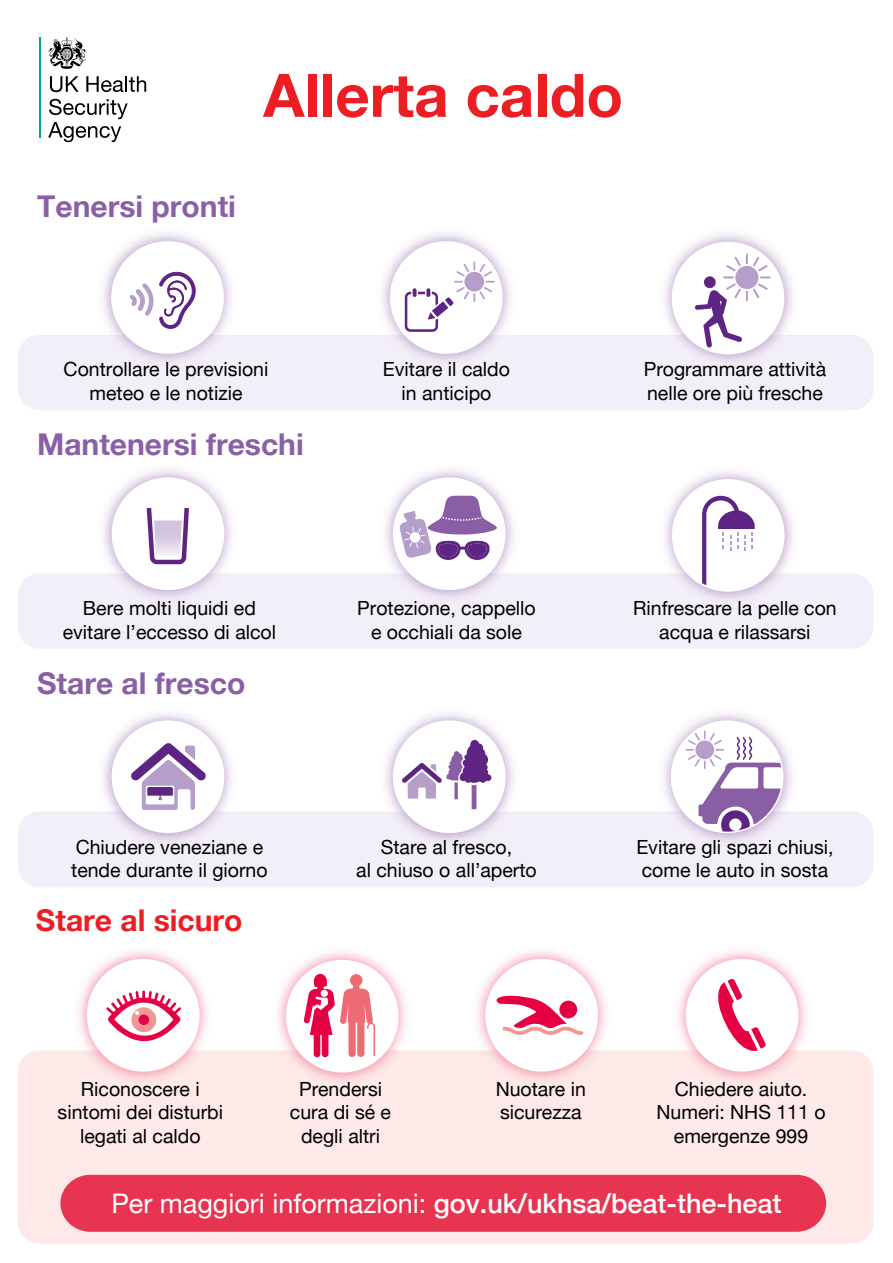
<style>
.page{position:relative;width:893px;height:1263px;background:#fff}
.page>*{position:absolute;margin:0;border:0;box-sizing:border-box;transform-origin:0 0}
.t1{font:700 60px "Helvetica Neue LT Std";color:#ed1d24}
.t2{font:700 30px "Helvetica Neue LT Std";color:#8a5fa6}
.t3{font:700 30px "Helvetica Neue LT Std";color:#ed1d24}
.t4{font:500 27px "Helvetica Neue LT Std";color:#fff}
.t5{font:19.5px/23.4px "Helvetica Neue LT Std";color:#000;text-align:center}
.s1{font-weight:400}
</style>
<div class="page">
<div style="left:18px;top:811px;width:855px;height:76px;background:#f3eff8;border-radius:21px"></div>
<div style="left:18px;top:573px;width:855px;height:76px;background:#f3eff8;border-radius:21px"></div>
<div style="left:18px;top:335px;width:855px;height:75px;background:#f3eff8;border-radius:21px"></div>
<div style="left:18px;top:1050px;width:855px;height:193px;background:#fde9e8;border-radius:21px"></div>
<img style="left:78px;top:950px;width:729px;height:131px">
<div style="left:286px;top:960px;width:113px;height:112px;background:#fff;border-radius:50%"></div>
<div style="left:686px;top:959px;width:112px;height:113px;background:#fff;border-radius:50%"></div>
<div style="left:87px;top:959px;width:113px;height:113px;background:#fff;border-radius:50%"></div>
<div style="left:485px;top:959px;width:113px;height:113px;background:#fff;border-radius:50%"></div>
<img style="left:102px;top:232px;width:691px;height:610px">
<div style="left:390px;top:241px;width:113px;height:113px;background:#fff;border-radius:50%"></div>
<div style="left:111px;top:241px;width:113px;height:113px;background:#fff;border-radius:50%"></div>
<div style="left:672px;top:242px;width:112px;height:112px;background:#fff;border-radius:50%"></div>
<div style="left:393px;top:477px;width:113px;height:113px;background:#fff;border-radius:50%"></div>
<div style="left:112px;top:477px;width:112px;height:113px;background:#fff;border-radius:50%"></div>
<div style="left:393px;top:720px;width:113px;height:113px;background:#fff;border-radius:50%"></div>
<div style="left:112px;top:720px;width:112px;height:113px;background:#fff;border-radius:50%"></div>
<div style="left:672px;top:479px;width:113px;height:113px;background:#fff;border-radius:50%"></div>
<div style="left:671px;top:720px;width:112px;height:113px;background:#fff;border-radius:50%"></div>
<div style="left:60px;top:1175px;width:766px;height:57px;background:#e73451"></div>
<hr style="left:39px;top:37px;width:2px;height:101px;background:#00a188">
<svg style="left:48px;top:37px;width:39px;height:32px"></svg>
<svg style="left:50px;top:76px;width:29px;height:16px"></svg>
<svg style="left:86px;top:76px;width:60px;height:16px"></svg>
<svg style="left:48px;top:99px;width:80px;height:43px"></svg>
<svg style="left:147px;top:508px;width:42px;height:56px"></svg>
<svg style="left:695px;top:254px;width:76px;height:93px"></svg>
<svg style="left:130px;top:283px;width:23px;height:33px"></svg>
<svg style="left:405px;top:261px;width:90px;height:71px"></svg>
<svg style="left:131px;top:743px;width:75px;height:67px"></svg>
<svg style="left:718px;top:979px;width:48px;height:72px"></svg>
<svg style="left:304px;top:974px;width:71px;height:83px"></svg>
<svg style="left:702px;top:496px;width:91px;height:89px"></svg>
<svg style="left:402px;top:740px;width:89px;height:69px"></svg>
<svg style="left:399px;top:496px;width:98px;height:64px"></svg>
<svg style="left:159px;top:271px;width:37px;height:58px"></svg>
<svg style="left:106px;top:990px;width:75px;height:52px"></svg>
<svg style="left:496px;top:995px;width:87px;height:40px"></svg>
<svg style="left:685px;top:730px;width:96px;height:102px"></svg>
<h1 class="t1" style="left:263px;top:58px;width:361px">Allerta caldo</h1>
<h2 class="t2" style="left:37px;top:188px;width:200px">Tenersi pronti</h2>
<p class="t5" style="left:64px;top:358px;width:206px">Controllare le previsioni meteo lee notizie</p>
<h2 class="t2" style="left:37px;top:426px;width:268px">Mantenersi freschi</h2>
<p class="t5" style="left:383px;top:358px;width:129px">Evitare il caldo in anticipo</p>
<p class="t5" style="left:644px;top:358px;width:184px;text-align:left">Programmare attività nelle ore più fresche</p>
<p class="t5" style="left:63px;top:596px;width:215px">Bere molti liquidi ed evitare ’l eccesso di alcol</p>
<h2 class="t2" style="left:37px;top:665px;width:210px">Stare al fresco</h2>
<p class="t5" style="left:71px;top:835px;width:198px;text-align:left">Chiudere veneziane e tende durante il giorno</p>
<h2 class="t3" style="left:36px;top:901px;width:208px">Stare al sicuro</h2>
<p class="t5" style="left:357px;top:596px;width:180px">Protezione, cappello e occhiali da sole</p>
<p class="t5" style="left:356px;top:835px;width:182px">Stare al fresco,<br>al chiuso o all’aperto</p>
<p class="t5" style="left:633px;top:596px;width:205px">Rinfrescare la pelle con acqua e rilassarsi</p>
<p class="t5" style="left:636px;top:835px;width:199px;text-align:left">Evitare gli spazi chiusi, come le auto in sosta</p>
<p class="t5" style="left:58px;top:1077px;width:167px">Riconoscere i sintomi dei disturbi legati al caldo</p>
<p class="t5" style="left:290px;top:1077px;width:103px">Prendersi cura di sé e degli altri</p>
<p class="t5" style="left:496px;top:1077px;width:92px;text-align:left">Nuotare in sicurezza</p>
<p class="t5" style="left:656px;top:1077px;width:171px">Chiedere aiuto.<br>Numeri: NHS 111 o emergenze 999</p>
<h3 class="t4" style="left:111px;top:1187px;width:672px"><span class="s1">Per maggiori informazioni:</span> gov.uk/ukhsa/beat-the-heat</h3>
</div>
